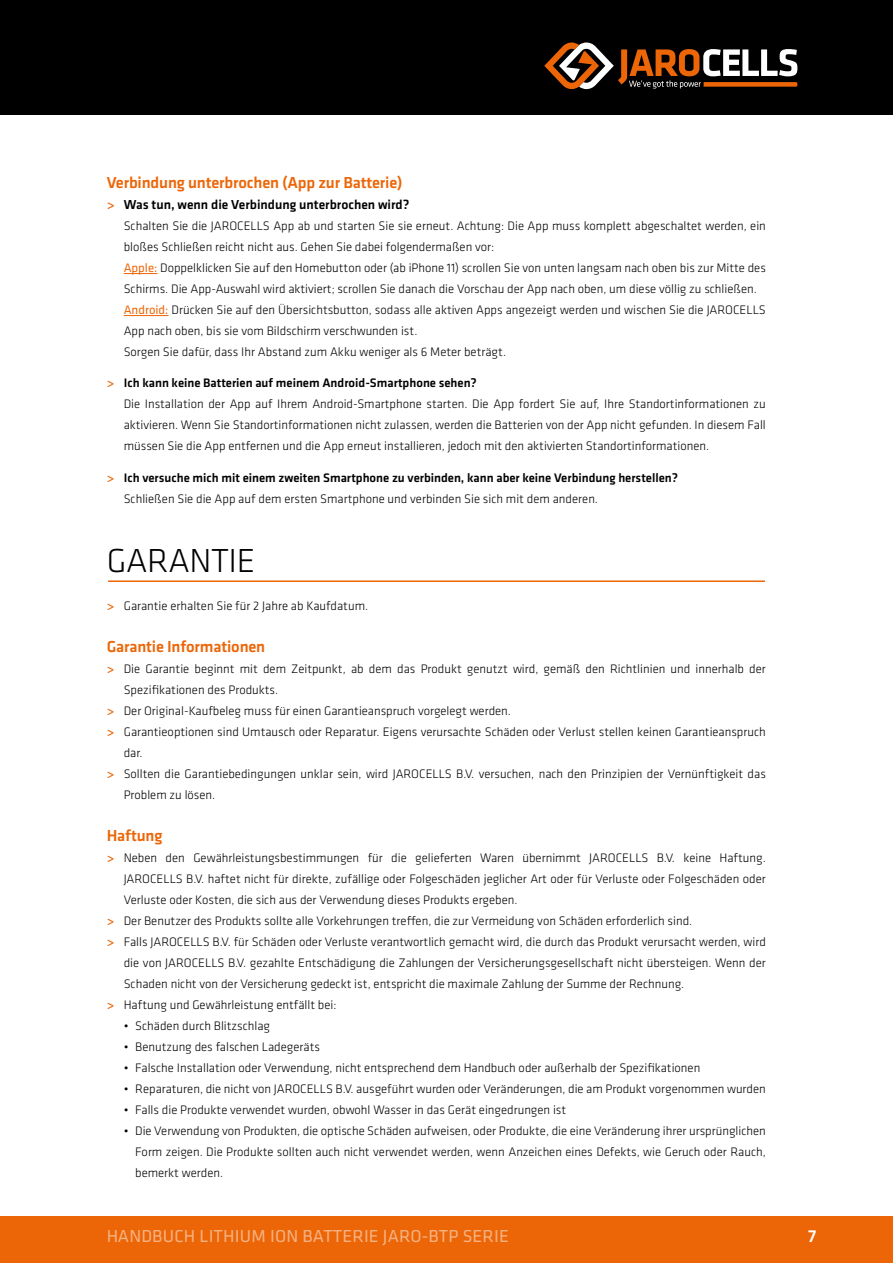
<style>
.page{position:relative;width:893px;height:1263px;background:#fff}
.page>*{position:absolute;margin:0;border:0;box-sizing:border-box;transform-origin:0 0}
.t1{font:300 34.5px "Klavika";letter-spacing:-.01em;color:#000}
.t2{font:18px "Klavika";letter-spacing:.01em;color:#fff}
.t3{font:500 18px "Klavika";color:#fff}
.t4{font:500 16.5px "Klavika";letter-spacing:-.01em;color:#ec6608}
.t5{font:500 13.5px "Klavika";color:#000}
.t6{font:300 12.75px/21px "Klavika";color:#000}
.t7{font:500 12.75px/21px "Klavika";color:#000}
.s1{color:#ec6608}
.s2{font-weight:400;color:#ec6608}
.s3{font-weight:500;color:#ec6608}
.s4{font-weight:500}
.s5{font-weight:300}
</style>
<div class="page">
<div style="left:0;top:0;width:893px;height:115px;background:#000"></div>
<div style="left:0;top:1216px;width:893px;height:47px;background:#ec6608"></div>
<svg style="left:544px;top:43px;width:253px;height:46px"></svg>
<hr style="left:124px;top:273px;width:33px;height:1px;background:#ec6608">
<hr style="left:124px;top:315px;width:45px;height:1px;background:#ec6608">
<hr style="left:108px;top:580px;width:657px;height:2px;background:#ec6608">
<p class="t4" style="left:107px;top:173px;width:297px">Verbindung unterbrochen (App zur Batterie)</p>
<p class="t5" style="left:107px;top:197px;width:304px"><span class="s1">&gt;</span> Was tun, wenn die Verbindung unterbrochen wird?</p>
<p class="t6" style="left:124px;top:215px;width:644px">Schalten Sie die JAROCELLS App ab und starten Sie sie erneut. Achtung: Die App muss komplett abgeschaltet werden, ein bloßes Schließen reicht nicht aus. Gehen Sie dabei folgendermaßen vor:<br><span class="s2">Apple:</span> Doppelklicken Sie auf den Homebutton oder (ab iPhone 11) scrollen Sie von unten langsam nach oben bis zur Mitte des Schirms. Die App-Auswahl wird aktiviert; scrollen Sie danach die Vorschau der App nach oben, um diese völlig zu schließen.<br><span class="s2">Android:</span> Drücken Sie auf den Übersichtsbutton, sodass alle aktiven Apps angezeigt werden und wischen Sie die JAROCELLS App nach oben, bis sie vom Bildschirm verschwunden ist.<br>Sorgen Sie dafür, dass Ihr Abstand zum Akku weniger als 6 Meter beträgt.</p>
<p class="t6" style="left:124px;top:373px;width:644px;text-indent:-17px"><span class="s3">&gt;</span> <span class="s4">Ich kann keine Batterien auf meinem Android-Smartphone sehen?<br></span>Die Installation der App auf Ihrem Android-Smartphone starten. Die App fordert Sie auf, Ihre Standortinformationen zu aktivieren. Wenn Sie Standortinformationen nicht zulassen, werden die Batterien von der App nicht gefunden. In diesem Fall müssen Sie die App entfernen und die App erneut installieren, jedoch mit den aktivierten Standortinformationen.</p>
<p class="t7" style="left:124px;top:467px;width:556px;text-indent:-17px"><span class="s1">&gt;</span> Ich versuche mich mit einem zweiten Smartphone zu verbinden, kann aber keine Verbindung herstellen?<br><span class="s5">Schließen Sie die App auf dem ersten Smartphone und verbinden Sie sich mit dem anderen.</span></p>
<h1 class="t1" style="left:107px;top:542px;width:150px">GARANTIE</h1>
<p class="t6" style="left:107px;top:595px;width:263px"><span class="s3">&gt;</span> Garantie erhalten Sie für 2 Jahre ab Kaufdatum.</p>
<p class="t4" style="left:107px;top:637px;width:160px">Garantie Informationen</p>
<p class="t6" style="left:107px;top:658px;width:661px"><span class="s3">&gt;</span> Die Garantie beginnt mit dem Zeitpunkt, ab dem das Produkt genutzt wird, gemäß den Richtlinien und innerhalb der</p>
<p class="t6" style="left:124px;top:679px;width:156px">Spezifikationen des Produkts.</p>
<p class="t6" style="left:107px;top:700px;width:406px"><span class="s3">&gt;</span> Der Original-Kaufbeleg muss für einen Garantieanspruch vorgelegt werden.</p>
<p class="t6" style="left:107px;top:721px;width:661px"><span class="s3">&gt;</span> Garantieoptionen sind Umtausch oder Reparatur. Eigens verursachte Schäden oder Verlust stellen keinen Garantieanspruch</p>
<p class="t6" style="left:124px;top:742px;width:20px">dar.</p>
<p class="t6" style="left:107px;top:763px;width:661px"><span class="s3">&gt;</span> Sollten die Garantiebedingungen unklar sein, wird JAROCELLS B.V. versuchen, nach den Prinzipien der Vernünftigkeit das</p>
<p class="t6" style="left:124px;top:784px;width:93px">Problem zu lösen.</p>
<p class="t4" style="left:107px;top:826px;width:57px">Haftung</p>
<p class="t6" style="left:107px;top:847px;width:661px"><span class="s3">&gt;</span> Neben den Gewährleistungsbestimmungen für die gelieferten Waren übernimmt JAROCELLS B.V. keine Haftung.</p>
<p class="t6" style="left:124px;top:868px;width:643px">JAROCELLS B.V. haftet nicht für direkte, zufällige oder Folgeschäden jeglicher Art oder für Verluste oder Folgeschäden oder</p>
<p class="t6" style="left:124px;top:889px;width:395px">Verluste oder Kosten, die sich aus der Verwendung dieses Produkts ergeben.</p>
<p class="t6" style="left:107px;top:910px;width:587px"><span class="s3">&gt;</span> Der Benutzer des Produkts sollte alle Vorkehrungen treffen, die zur Vermeidung von Schäden erforderlich sind.</p>
<p class="t6" style="left:107px;top:931px;width:661px"><span class="s3">&gt;</span> Falls JAROCELLS B.V. für Schäden oder Verluste verantwortlich gemacht wird, die durch das Produkt verursacht werden, wird</p>
<p class="t6" style="left:124px;top:952px;width:644px">die von JAROCELLS B.V. gezahlte Entschädigung die Zahlungen der Versicherungsgesellschaft nicht übersteigen. Wenn der</p>
<p class="t6" style="left:124px;top:973px;width:562px">Schaden nicht von der Versicherung gedeckt ist, entspricht die maximale Zahlung der Summe der Rechnung.</p>
<p class="t6" style="left:107px;top:994px;width:231px"><span class="s3">&gt;</span> Haftung und Gewährleistung entfällt bei:</p>
<p class="t6" style="left:124px;top:1015px;width:148px">• Schäden durch Blitzschlag</p>
<p class="t6" style="left:124px;top:1036px;width:198px">• Benutzung des falschen Ladegeräts</p>
<p class="t6" style="left:124px;top:1057px;width:578px">• Falsche Installation oder Verwendung, nicht entsprechend dem Handbuch oder außerhalb der Spezifikationen</p>
<p class="t6" style="left:124px;top:1078px;width:644px">• Reparaturen, die nicht von JAROCELLS B.V. ausgeführt wurden oder Veränderungen, die am Produkt vorgenommen wurden</p>
<p class="t6" style="left:124px;top:1099px;width:444px">• Falls die Produkte verwendet wurden, obwohl Wasser in das Gerät eingedrungen ist</p>
<p class="t6" style="left:135px;top:1120px;width:632px;text-align:justify;text-indent:-11px">• Die Verwendung von Produkten, die optische Schäden aufweisen, oder Produkte, die eine Veränderung ihrer ursprünglichen Form zeigen. Die Produkte sollten auch nicht verwendet werden, wenn Anzeichen eines Defekts, wie Geruch oder Rauch, bemerkt werden.</p>
<h2 class="t2" style="left:106px;top:1227px;width:404px">HANDBUCH LITHIUM ION BATTERIE JARO-BTP SERIE</h2>
<h2 class="t3" style="left:808px;top:1227px;width:10px">7</h2>
</div>
